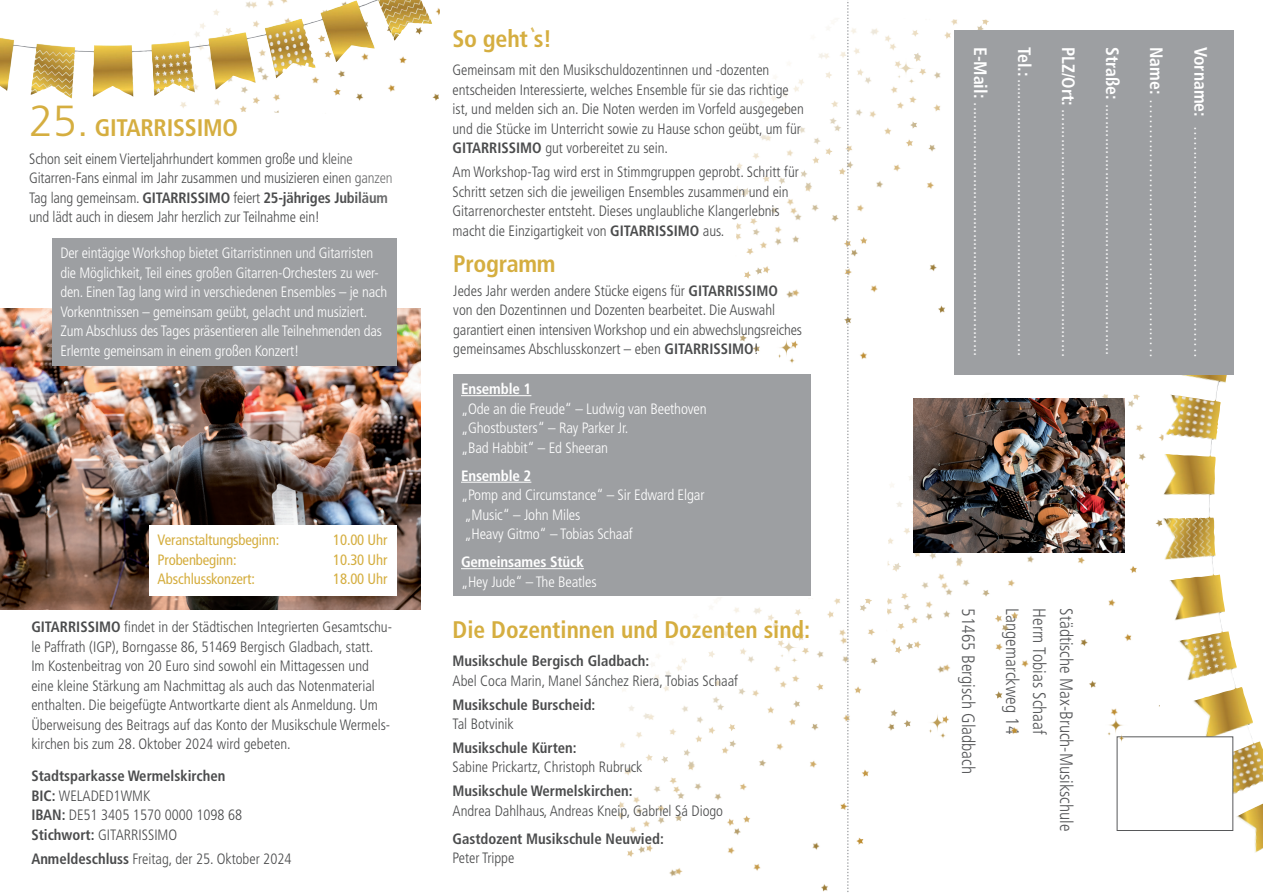
<style>
.page{position:relative;width:1263px;height:893px;background:#fff}
.page>*{position:absolute;margin:0;border:0;box-sizing:border-box;transform-origin:0 0}
.t1{font:700 condensed 24px "Frutiger LT Std";color:#d5ae40}
.t2{font:300 condensed 18px "Frutiger LT Std";color:#fff}
.t3{font:300 18px "Frutiger LT Std";color:#fff}
.t4{font:300 condensed 18px "Frutiger LT Std";color:#57585a}
.t5{font:300 condensed 15px/19.5px "Frutiger LT Std";color:#4b4c4d}
.t6{font:300 condensed 15px/19.5px "Frutiger LT Std";letter-spacing:-.01em;color:#fff}
.t7{font:700 condensed 15px/19.5px "Frutiger LT Std";color:#4b4c4d}
.t8{font:condensed 15px "Frutiger LT Std";letter-spacing:-.01em;color:#d5ae40}
.t9{font:700 condensed 15px "Frutiger LT Std";letter-spacing:-.01em;color:#fff}
.s1{font-weight:300;font-stretch:normal;font-size:43.5px}
.s2{font-weight:700}
.s3{font-weight:300}
.s4{font-weight:700;font-stretch:condensed}
</style>
<div class="page">
<img style="left:180px;top:0;width:260px;height:113px">
<img style="left:1163px;top:374px;width:65px;height:145px">
<img style="left:619px;top:598px;width:259px;height:294px">
<img style="left:736px;top:19px;width:277px;height:364px">
<div style="left:452px;top:374px;width:358px;height:222px;background:#9d9fa2"></div>
<hr style="left:461px;top:395px;width:70px;height:1px;background:#fff">
<hr style="left:461px;top:482px;width:70px;height:1px;background:#fff">
<hr style="left:461px;top:568px;width:123px;height:1px;background:#fff">
<img style="left:0;top:308px;width:421px;height:302px">
<div style="left:1117px;top:736px;width:116px;height:95px;background:#fff;border:1px solid #57585a"></div>
<svg style="left:847px;top:2px;width:2px;height:890px"></svg>
<div style="left:954px;top:30px;width:279px;height:344px;background:#9d9fa2"></div>
<div style="left:52px;top:238px;width:344px;height:128px;background:#9d9fa2"></div>
<div style="left:149px;top:525px;width:247px;height:71px;background:#fff"></div>
<svg style="left:530px;top:27px;width:5px;height:6px"></svg>
<img style="left:887px;top:391px;width:277px;height:367px">
<img style="left:913px;top:399px;width:211px;height:153px">
<img style="left:0;top:0;width:376px;height:95px">
<h1 class="t1" style="left:29px;top:113px;width:210px"><span class="s1">25.</span> GITARRISSIMO</h1>
<p class="t5" style="left:29px;top:149px;width:365px">Schon seit einem Vierteljahrhundert kommen große und kleine Gitarren-Fans einmal im Jahr zusammen und musizieren einen ganzen Tag lang gemeinsam. <span class="s2">GITARRISSIMO</span> feiert <span class="s2">25-jähriges Jubiläum </span>und lädt auch in diesem Jahr herzlich zur Teilnahme ein!</p>
<p class="t6" style="left:60px;top:243px;width:328px">Der eintägige Workshop bietet Gitarristinnen und Gitarristen die Möglichkeit, Teil eines großen Gitarren-Orchesters zu wer&shy;den. Einen Tag lang wird in verschiedenen Ensembles – je nach Vorkenntnissen – gemeinsam geübt, gelacht und musiziert.<br>Zum Abschluss des Tages präsentieren alle Teilnehmenden das Erlernte gemeinsam in einem großen Konzert!</p>
<p class="t8" style="left:158px;top:531px;width:123px">Veranstaltungsbeginn:</p>
<p class="t8" style="left:333px;top:531px;width:56px">10.00 Uhr</p>
<p class="t8" style="left:158px;top:551px;width:81px">Probenbeginn:</p>
<p class="t8" style="left:333px;top:551px;width:56px">10.30 Uhr</p>
<p class="t8" style="left:158px;top:570px;width:99px">Abschlusskonzert:</p>
<p class="t8" style="left:333px;top:570px;width:56px">18.00 Uhr</p>
<p class="t5" style="left:31px;top:617px;width:362px"><span class="s2">GITARRISSIMO</span> findet in der Städtischen Integrierten Gesamtschu&shy;le Paffrath (IGP), Borngasse 86, 51469 Bergisch Gladbach, statt.<br>Im Kostenbeitrag von 20 Euro sind sowohl ein Mittagessen und eine kleine Stärkung am Nachmittag als auch das Notenmaterial enthalten. Die beigefügte Antwortkarte dient als Anmeldung. Um Überweisung des Beitrags auf das Konto der Musikschule Wermels&shy;kirchen bis zum 28. Oktober 2024 wird gebeten.</p>
<p class="t7" style="left:31px;top:766px;width:212px">Stadtsparkasse Wermelskirchen<br>BIC: <span class="s3">WELADED1WMK<br></span>IBAN: <span class="s3">DE51 3405 1570 0000 1098 68<br></span>Stichwort: <span class="s3">GITARRISSIMO</span></p>
<p class="t5" style="left:31px;top:849px;width:262px"><span class="s2">Anmeldeschluss</span> Freitag, der 25. Oktober 2024</p>
<h1 class="t1" style="left:452px;top:25px;width:101px">So geht s!</h1>
<p class="t5" style="left:452px;top:61px;width:353px">Gemeinsam mit den Musikschuldozentinnen und -dozenten entscheiden Interessierte, welches Ensemble für sie das richtige ist, und melden sich an. Die Noten werden im Vorfeld ausgegeben und die Stücke im Unterricht sowie zu Hause schon geübt, um für <span class="s2">GITARRISSIMO</span> gut vorbereitet zu sein.</p>
<p class="t5" style="left:452px;top:162px;width:348px">Am Workshop-Tag wird erst in Stimmgruppen geprobt. Schritt für Schritt setzen sich die jeweiligen Ensembles zusammen und ein Gitarrenorchester entsteht. Dieses unglaubliche Klangerlebnis macht die Einzigartigkeit von <span class="s2">GITARRISSIMO</span> aus.</p>
<h1 class="t1" style="left:453px;top:249px;width:104px">Programm</h1>
<p class="t5" style="left:453px;top:281px;width:350px">Jedes Jahr werden andere Stücke eigens für <span class="s2">GITARRISSIMO<br></span>von den Dozentinnen und Dozenten bearbeitet. Die Auswahl garantiert einen intensiven Workshop und ein abwechslungsreiches gemeinsames Abschlusskonzert – eben <span class="s2">GITARRISSIMO</span>!</p>
<p class="t9" style="left:461px;top:380px;width:72px">Ensemble 1</p>
<p class="t6" style="left:461px;top:399px;width:247px">„Ode an die Freude“ – Ludwig van Beethoven „Ghostbusters“ – Ray Parker Jr.<br>„Bad Habbit“ – Ed Sheeran</p>
<p class="t9" style="left:461px;top:467px;width:72px">Ensemble 2</p>
<p class="t6" style="left:461px;top:485px;width:245px">„Pomp and Circumstance“ – Sir Edward Elgar „Music“ – John Miles<br>„Heavy Gitmo“ – Tobias Schaaf</p>
<p class="t9" style="left:461px;top:553px;width:124px">Gemeinsames Stück</p>
<p class="t6" style="left:461px;top:572px;width:137px">„Hey Jude“ – The Beatles</p>
<h1 class="t1" style="left:452px;top:616px;width:359px">Die Dozentinnen und Dozenten sind:</h1>
<p class="t7" style="left:452px;top:651px;width:198px">Musikschule Bergisch Gladbach:</p>
<p class="t5" style="left:452px;top:671px;width:287px">Abel Coca Marin, Manel Sánchez Riera, Tobias Schaaf</p>
<p class="t7" style="left:452px;top:695px;width:144px">Musikschule Burscheid:</p>
<p class="t5" style="left:452px;top:714px;width:63px">Tal Botvinik</p>
<p class="t7" style="left:452px;top:738px;width:126px">Musikschule Kürten:</p>
<p class="t5" style="left:452px;top:758px;width:191px">Sabine Prickartz, Christoph Rubruck</p>
<p class="t7" style="left:452px;top:781px;width:182px">Musikschule Wermelskirchen:</p>
<p class="t5" style="left:452px;top:801px;width:272px">Andrea Dahlhaus, Andreas Kneip, Gabriel Sá Diogo</p>
<p class="t7" style="left:452px;top:829px;width:213px">Gastdozent Musikschule Neuwied:</p>
<p class="t5" style="left:452px;top:848px;width:63px">Peter Trippe</p>
<p class="t2" style="left:991px;top:47px;width:311px;rotate:90deg"><span class="s2">E-Mail:</span> ............................................................</p>
<p class="t2" style="left:1035px;top:47px;width:311px;rotate:90deg"><span class="s2">Tel.:</span> .................................................................</p>
<p class="t2" style="left:1079px;top:47px;width:312px;rotate:90deg"><span class="s2">PLZ/Ort:</span> ..........................................................</p>
<p class="t2" style="left:1123px;top:47px;width:310px;rotate:90deg"><span class="s2">Straße:</span> ...........................................................</p>
<p class="t3" style="left:1167px;top:47px;width:312px;rotate:90deg"><span class="s4">Name:</span> ....................................................</p>
<p class="t3" style="left:1211px;top:47px;width:312px;rotate:90deg"><span class="s4">Vorname:</span> ...............................................</p>
<p class="t4" style="left:978px;top:608px;width:167px;rotate:90deg">51465 Bergisch Gladbach</p>
<p class="t4" style="left:1022px;top:608px;width:127px;rotate:90deg">Langemarckweg 14</p>
<p class="t4" style="left:1049px;top:608px;width:128px;rotate:90deg">Herrn Tobias Schaaf</p>
<p class="t4" style="left:1076px;top:608px;width:225px;rotate:90deg">Städtische Max-Bruch-Musikschule</p>
</div>
